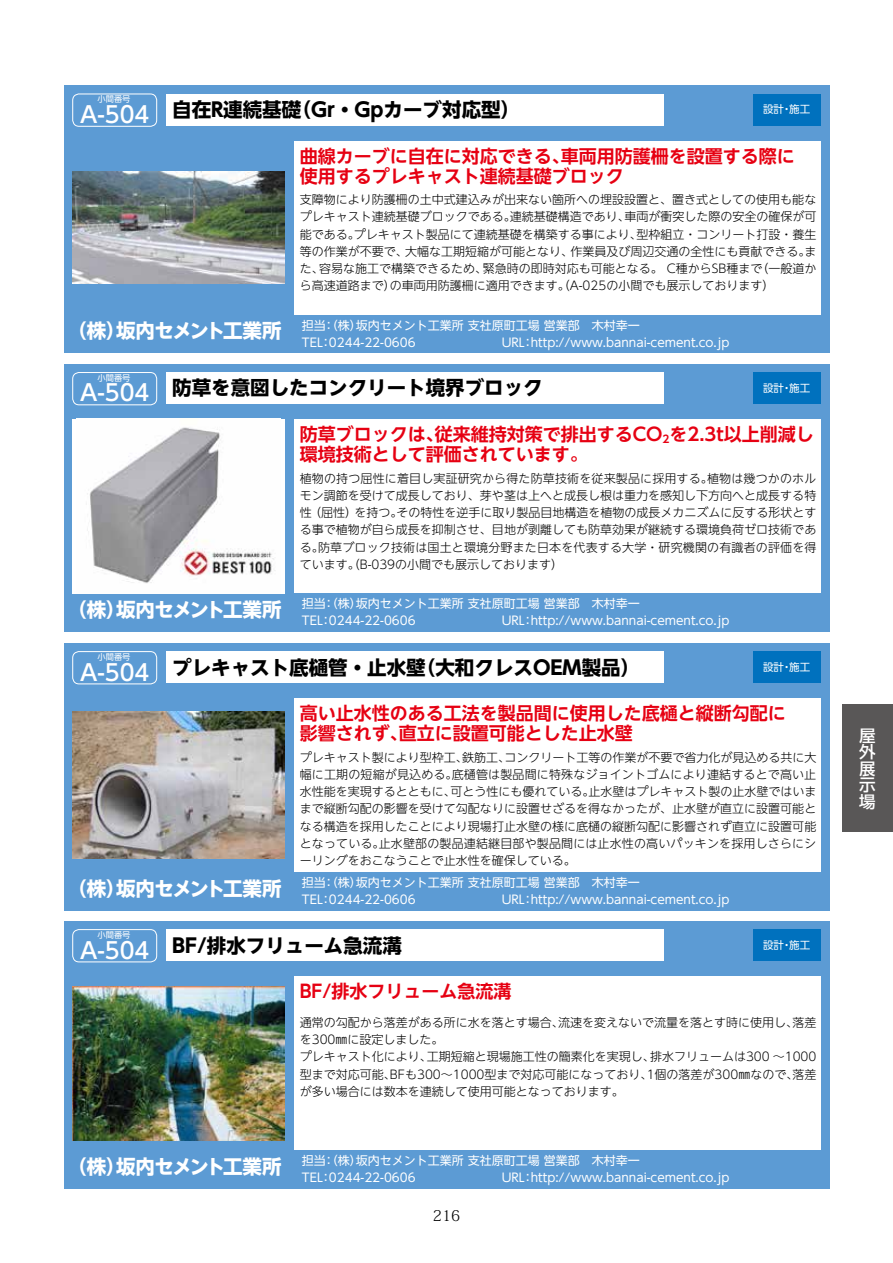
<style>
.page{position:relative;width:893px;height:1263px;background:#fff}
.page>*{position:absolute;margin:0;border:0;box-sizing:border-box;transform-origin:0 0}
.t1{font:700 19.5px "UD Shin Go NT Pro";color:#000}
.t2{font:700 18px/20.2px "UD Shin Go NT Pro De";color:#e60012}
.t3{font:500 16.5px/16.5px "UD Shin Go Pro";color:#fff;text-align:justify}
.t4{font:300 15px "Koz Min Pro";color:#000}
.t5{font:300 12px/17.2px "UD Shin Go NT Pro";color:#000;text-align:justify}
.t6{font:12px "UD Shin Go NT Pro";color:#fff}
.t7{font:10.5px "UD Shin Go NT Pro";color:#fff}
.t8{font:8.25px "UD Shin Go NT Pro";color:#fff}
.s1{font-weight:500;font-size:22.5px;color:#fff}
.s2{font-weight:700;font-size:19.5px}
</style>
<div class="page">
<div style="left:64px;top:921px;width:765px;height:267px;background:#5c9bd4"></div>
<div style="left:72px;top:929px;width:85px;height:33px;border:1px solid #fff;border-radius:6px"></div>
<div style="left:753px;top:929px;width:67px;height:32px;background:#0071be"></div>
<div style="left:294px;top:976px;width:526px;height:174px;background:#fff"></div>
<div style="left:166px;top:929px;width:497px;height:32px;background:#fff"></div>
<img style="left:72px;top:986px;width:213px;height:154px">
<div style="left:64px;top:643px;width:765px;height:267px;background:#5c9bd4"></div>
<div style="left:72px;top:651px;width:85px;height:33px;border:1px solid #fff;border-radius:6px"></div>
<div style="left:753px;top:651px;width:67px;height:32px;background:#0071be"></div>
<div style="left:294px;top:698px;width:526px;height:174px;background:#fff"></div>
<div style="left:166px;top:651px;width:497px;height:32px;background:#fff"></div>
<img style="left:72px;top:711px;width:213px;height:148px">
<div style="left:64px;top:364px;width:765px;height:267px;background:#5c9bd4"></div>
<div style="left:72px;top:372px;width:85px;height:33px;border:1px solid #fff;border-radius:6px"></div>
<div style="left:753px;top:372px;width:67px;height:32px;background:#0071be"></div>
<div style="left:294px;top:419px;width:526px;height:174px;background:#fff"></div>
<div style="left:166px;top:372px;width:497px;height:32px;background:#fff"></div>
<div style="left:72px;top:419px;width:213px;height:174px;background:#fff"></div>
<img style="left:87px;top:427px;width:188px;height:156px">
<div style="left:64px;top:85px;width:765px;height:268px;background:#5c9bd4"></div>
<div style="left:72px;top:94px;width:85px;height:33px;border:1px solid #fff;border-radius:6px"></div>
<div style="left:753px;top:94px;width:67px;height:31px;background:#0071be"></div>
<div style="left:294px;top:141px;width:526px;height:173px;background:#fff"></div>
<div style="left:166px;top:94px;width:497px;height:32px;background:#fff"></div>
<img style="left:72px;top:171px;width:213px;height:113px">
<div style="left:842px;top:704px;width:51px;height:128px;background:#595757"></div>
<p class="t8" style="left:98px;top:92px;width:34px">小間番号</p>
<h1 class="t1" style="left:80px;top:94px;width:441px"><span class="s1">A-504</span> 自在R連続基礎（Gr・Gpカーブ対応型）</h1>
<p class="t7" style="left:763px;top:101px;width:49px">設計・施工</p>
<h2 class="t2" style="left:300px;top:145px;width:496px">曲線カーブに自在に対応できる、車両用防護柵を設置する際に使用するプレキャスト連続基礎ブロック</h2>
<p class="t5" style="left:300px;top:190px;width:518px">支障物により防護柵の土中式建込みが出来ない箇所への埋設設置と、置き式としての使用も能なプレキャスト連続基礎ブロックである。連続基礎構造であり、車両が衝突した際の安全の確保が可能である。プレキャスト製品にて連続基礎を構築する事により、型枠組立・コンリート打設・養生等の作業が不要で、大幅な工期短縮が可能となり、作業員及び周辺交通の全性にも貢献できる。また、容易な施工で構築できるため、緊急時の即時対応も可能となる。 C種からSB種まで（一般道から高速道路まで）の車両用防護柵に適用できます。（A-025の小間でも展示しております）</p>
<p class="t6" style="left:67px;top:315px;width:574px"><span class="s2">（株）坂内セメント工業所</span> 担当：（株）坂内セメント工業所 支社原町工場 営業部　木村幸一</p>
<p class="t6" style="left:302px;top:332px;width:115px">TEL：0244-22-0606</p>
<p class="t6" style="left:502px;top:332px;width:229px">URL：http://www.bannai-cement.co.jp</p>
<p class="t8" style="left:98px;top:371px;width:34px">小間番号</p>
<h1 class="t1" style="left:80px;top:372px;width:464px"><span class="s1">A-504</span> 防草を意図したコンクリート境界ブロック</h1>
<p class="t7" style="left:763px;top:379px;width:49px">設計・施工</p>
<h2 class="t2" style="left:300px;top:424px;width:515px">防草ブロックは、従来維持対策で排出するCO<sub>2</sub>を2.3t以上削減し環境技術として評価されています。</h2>
<p class="t5" style="left:300px;top:469px;width:518px">植物の持つ屈性に着目し実証研究から得た防草技術を従来製品に採用する。植物は幾つかのホルモン調節を受けて成長しており、芽や茎は上へと成長し根は重力を感知し下方向へと成長する特性（屈性）を持つ。その特性を逆手に取り製品目地構造を植物の成長メカニズムに反する形状とする事で植物が自ら成長を抑制させ、目地が剥離しても防草効果が継続する環境負荷ゼロ技術である。防草ブロック技術は国土と環境分野また日本を代表する大学・研究機関の有識者の評価を得ています。（B-039の小間でも展示しております）</p>
<p class="t6" style="left:67px;top:594px;width:574px"><span class="s2">（株）坂内セメント工業所</span> 担当：（株）坂内セメント工業所 支社原町工場 営業部　木村幸一</p>
<p class="t6" style="left:302px;top:611px;width:115px">TEL：0244-22-0606</p>
<p class="t6" style="left:502px;top:611px;width:229px">URL：http://www.bannai-cement.co.jp</p>
<p class="t8" style="left:98px;top:650px;width:34px">小間番号</p>
<h1 class="t1" style="left:80px;top:651px;width:561px"><span class="s1">A-504</span> プレキャスト底樋管・止水壁（大和クレスOEM製品）</h1>
<p class="t7" style="left:763px;top:658px;width:49px">設計・施工</p>
<h2 class="t2" style="left:300px;top:703px;width:487px">高い止水性のある工法を製品間に使用した底樋と縦断勾配に影響されず、直立に設置可能とした止水壁</h2>
<p class="t5" style="left:300px;top:748px;width:518px">プレキャスト製により型枠工、鉄筋工、コンクリート工等の作業が不要で省力化が見込める共に大幅に工期の短縮が見込める。底樋管は製品間に特殊なジョイントゴムにより連結するとで高い止水性能を実現するとともに、可とう性にも優れている。止水壁はプレキャスト製の止水壁ではいままで縦断勾配の影響を受けて勾配なりに設置せざるを得なかったが、止水壁が直立に設置可能となる構造を採用したことにより現場打止水壁の様に底樋の縦断勾配に影響されず直立に設置可能となっている。止水壁部の製品連結継目部や製品間には止水性の高いパッキンを採用しさらにシーリングをおこなうことで止水性を確保している。</p>
<p class="t6" style="left:67px;top:873px;width:574px"><span class="s2">（株）坂内セメント工業所</span> 担当：（株）坂内セメント工業所 支社原町工場 営業部　木村幸一</p>
<p class="t6" style="left:302px;top:890px;width:115px">TEL：0244-22-0606</p>
<p class="t6" style="left:502px;top:890px;width:229px">URL：http://www.bannai-cement.co.jp</p>
<p class="t8" style="left:98px;top:928px;width:34px">小間番号</p>
<h1 class="t1" style="left:80px;top:929px;width:323px"><span class="s1">A-504</span> BF/排水フリューム急流溝</h1>
<h2 class="t2" style="left:300px;top:981px;width:213px">BF/排水フリューム急流溝</h2>
<p class="t7" style="left:763px;top:936px;width:49px">設計・施工</p>
<p class="t5" style="left:300px;top:1013px;width:518px;text-align:left">通常の勾配から落差がある所に水を落とす場合、流速を変えないで流量を落とす時に使用し、落差を300㎜に設定しました。<br>プレキャスト化により、工期短縮と現場施工性の簡素化を実現し、排水フリュームは300 ～1000型まで対応可能、BFも300～1000型まで対応可能になっており、1個の落差が300㎜なので、落差が多い場合には数本を連続して使用可能となっております。</p>
<p class="t6" style="left:67px;top:1151px;width:574px"><span class="s2">（株）坂内セメント工業所</span> 担当：（株）坂内セメント工業所 支社原町工場 営業部　木村幸一</p>
<p class="t6" style="left:302px;top:1168px;width:115px">TEL：0244-22-0606</p>
<p class="t6" style="left:502px;top:1168px;width:229px">URL：http://www.bannai-cement.co.jp</p>
<p class="t4" style="left:433px;top:1205px;width:29px">216</p>
<h3 class="t3" style="left:859px;top:727px;width:18px">屋外展示場</h3>
</div>
